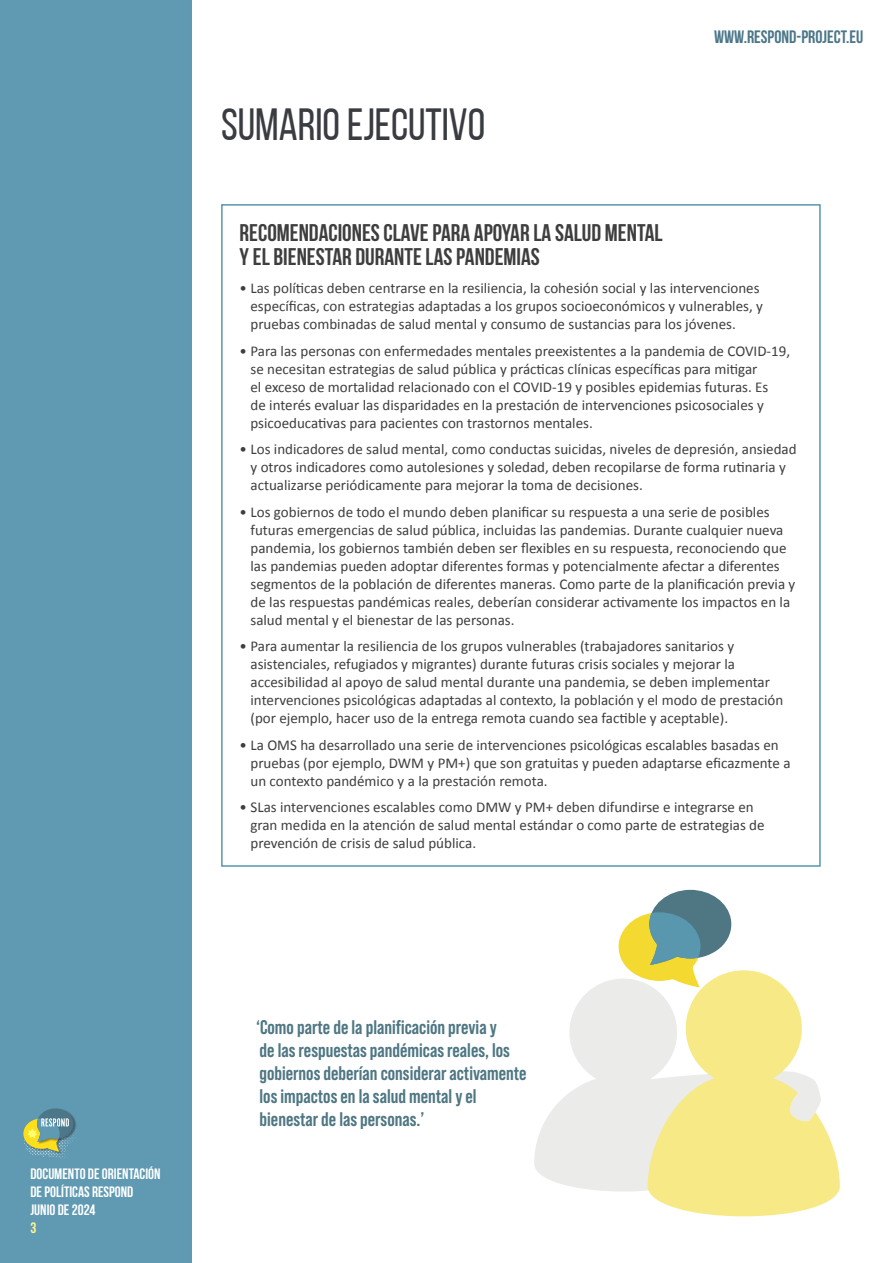
<style>
.page{position:relative;width:893px;height:1263px;background:#fff}
.page>*{position:absolute;margin:0;border:0;box-sizing:border-box;transform-origin:0 0}
.t1{font:45px "Bebas Neue";color:#393c40}
.t2{font:700 24px/24px "Bebas Neue";color:#3e3e3f}
.t3{font:700 19.65px/23px "Bebas Neue Pro";color:#4e7683}
.t4{font:18px "Bebas Neue";color:#4c7789}
.t5{font:15px/18px "Calibri";color:#3e3e3f}
.t6{font:700 15px/18px "Bebas Neue";color:#fff}
.t7{font:700 15px "Bebas Neue";color:#fff690}
</style>
<div class="page">
<div style="left:0;top:0;width:191px;height:1263px;background:#5f99b2"></div>
<svg style="left:23px;top:1108px;width:53px;height:51px"></svg>
<svg style="left:534px;top:979px;width:114px;height:212px;fill:#ebebea"></svg>
<svg style="left:648px;top:970px;width:192px;height:246px;fill:#f6e986"></svg>
<svg style="left:619px;top:890px;width:112px;height:97px"></svg>
<p class="t1" style="left:221px;top:100px;width:266px">SUMARIO EJECUTIVO</p>
<p class="t4" style="left:714px;top:27px;width:151px">WWW.RESPOND-PROJECT.EU</p>
<p class="t2" style="left:240px;top:220px;width:424px">RECOMENDACIONES CLAVE PARA APOYAR LA SALUD MENTAL<br>Y EL BIENESTAR DURANTE LAS PANDEMIAS</p>
<p class="t5" style="left:250px;top:278px;width:514px;text-indent:-11px">• Las políticas deben centrarse en la resiliencia, la cohesión social y las intervenciones específicas, con estrategias adaptadas a los grupos socioeconómicos y vulnerables, y pruebas combinadas de salud mental y consumo de sustancias para los jóvenes.</p>
<p class="t5" style="left:250px;top:341px;width:541px;text-indent:-11px">• Para las personas con enfermedades mentales preexistentes a la pandemia de COVID-19, se necesitan estrategias de salud pública y prácticas clínicas específicas para mitigar<br>el exceso de mortalidad relacionado con el COVID-19 y posibles epidemias futuras. Es<br>de interés evaluar las disparidades en la prestación de intervenciones psicosociales y psicoeducativas para pacientes con trastornos mentales.</p>
<p class="t5" style="left:250px;top:439px;width:548px;text-indent:-11px">• Los indicadores de salud mental, como conductas suicidas, niveles de depresión, ansiedad y otros indicadores como autolesiones y soledad, deben recopilarse de forma rutinaria y actualizarse periódicamente para mejorar la toma de decisiones.</p>
<p class="t5" style="left:250px;top:502px;width:546px;text-indent:-11px">• Los gobiernos de todo el mundo deben planificar su respuesta a una serie de posibles futuras emergencias de salud pública, incluidas las pandemias. Durante cualquier nueva pandemia, los gobiernos también deben ser flexibles en su respuesta, reconociendo que las pandemias pueden adoptar diferentes formas y potencialmente afectar a diferentes segmentos de la población de diferentes maneras. Como parte de la planificación previa y de las respuestas pandémicas reales, deberían considerar activamente los impactos en la salud mental y el bienestar de las personas.</p>
<p class="t5" style="left:250px;top:636px;width:534px;text-indent:-11px">• Para aumentar la resiliencia de los grupos vulnerables (trabajadores sanitarios y asistenciales, refugiados y migrantes) durante futuras crisis sociales y mejorar la accesibilidad al apoyo de salud mental durante una pandemia, se deben implementar intervenciones psicológicas adaptadas al contexto, la población y el modo de prestación (por ejemplo, hacer uso de la entrega remota cuando sea factible y aceptable).</p>
<p class="t5" style="left:250px;top:735px;width:542px;text-indent:-11px">• La OMS ha desarrollado una serie de intervenciones psicológicas escalables basadas en pruebas (por ejemplo, DWM y PM+) que son gratuitas y pueden adaptarse eficazmente a un contexto pandémico y a la prestación remota.</p>
<p class="t5" style="left:250px;top:797px;width:516px;text-indent:-11px">• SLas intervenciones escalables como DMW y PM+ deben difundirse e integrarse en gran medida en la atención de salud mental estándar o como parte de estrategias de prevención de crisis de salud pública.</p>
<p class="t6" style="left:30px;top:1165px;width:132px">DOCUMENTO DE ORIENTACIÓN<br>DE POLÍTICAS RESPOND<br>JUNIO DE 2024</p>
<p class="t7" style="left:30px;top:1220px;width:7px">3</p>
<p class="t3" style="left:256px;top:1015px;width:272px">‘Como parte de la planificación previa y<br>de las respuestas pandémicas reales, los gobiernos deberían considerar activamente los impactos en la salud mental y el bienestar de las personas.’</p>
</div>
